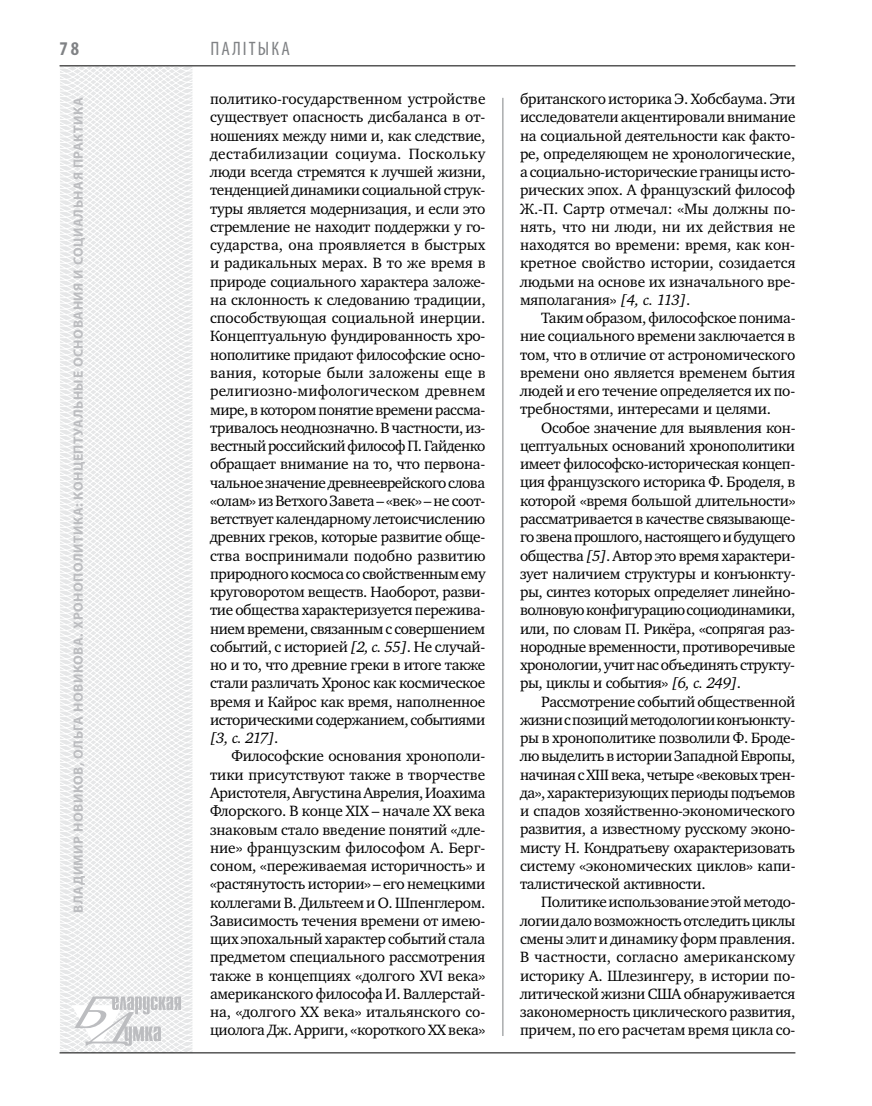
<style>
.page{position:relative;width:872px;height:1106px;background:#fff}
.page>*{position:absolute;margin:0;border:0;box-sizing:border-box;transform-origin:0 0}
.t1{font:condensed 19.5px "Myriad Pro";letter-spacing:.115em;color:#808285}
.t2{font:700 condensed 19.5px "Myriad Pro";color:#808285}
.t3{font:15.3px/18.3px "Charter C";letter-spacing:-.015em;color:#000;text-align:justify}
.t4{font:700 13.5px "Myriad Pro";letter-spacing:.04em;color:#bcbdc0}
.s1{font-style:italic}
</style>
<div class="page">
<svg style="left:59px;top:65px;width:192px;height:989px"></svg>
<hr style="left:502px;top:98px;width:1px;height:938px;background:#808285">
<hr style="left:60px;top:1052px;width:735px;height:1px;background:#000">
<svg style="left:71px;top:996px;width:110px;height:53px"></svg>
<hr style="left:60px;top:65px;width:735px;height:1px;background:#000">
<p class="t2" style="left:60px;top:37px;width:21px">78</p>
<p class="t1" style="left:210px;top:37px;width:81px">Палітыка</p>
<p class="t3" style="left:210px;top:90px;width:277px">политико-государственном устройстве существует опасность дисбаланса в от&shy;ношениях между ними и, как следствие, дестабилизации социума. Поскольку люди всегда стремятся к лучшей жизни, тенденцией динамики социальной струк&shy;туры является модернизация, и если это стремление не находит поддержки у го&shy;сударства, она проявляется в быстрых и радикальных мерах. В то же время в природе социального характера заложе&shy;на склонность к следованию традиции, способствующая социальной инерции.<br>Концептуальную фундированность хро&shy;нополитике придают философские осно&shy;вания, которые были заложены еще в религиозно-мифологическом древнем мире, в котором понятие времени рассма&shy;тривалось неоднозначно. В частности, из&shy;вестный российский философ П. Гайденко обращает внимание на то, что первона&shy;чальное значение древнееврейского слова «олам» из Ветхого Завета – «век» – не соот&shy;ветствует календарному летоисчислению древних греков, которые развитие обще&shy;ства воспринимали подобно развитию природного космоса со свойственным ему круговоротом веществ. Наоборот, разви&shy;тие общества характеризуется пережива&shy;нием времени, связанным с совершением событий, с историей <span class="s1">[2, с. 55]</span>. Не случай&shy;но и то, что древние греки в итоге также стали различать Хронос как космическое время и Кайрос как время, наполненное историческими содержанием, событиями <span class="s1">[3, с. 217]</span>.</p>
<p class="t3" style="left:210px;top:747px;width:277px;text-indent:21px">Философские основания хронополи&shy;тики присутствуют также в творчестве Аристотеля, Августина Аврелия, Иоахима Флорского. В конце XIX – начале XX века знаковым стало введение понятий «дле&shy;ние» французским философом А. Берг&shy;соном, «переживаемая историчность» и «растянутость истории» – его немецкими коллегами В. Дильтеем и О. Шпенглером.<br>Зависимость течения времени от имею&shy;щих эпохальный характер событий стала предметом специального рассмотрения также в концепциях «долгого XVI века» американского философа И. Валлерстай&shy;на, «долгого XX века» итальянского со&shy;циолога Дж. Арриги, «короткого XX века»</p>
<p class="t4" style="left:69px;top:912px;width:817px;rotate:-90deg">Владимир Новиков, Ольга Новикова. Хронополитика: концептуальные основания и социальная практика</p>
<p class="t3" style="left:520px;top:90px;width:277px">британского историка Э. Хобсбаума. Эти исследователи акцентировали внимание на социальной деятельности как факто&shy;ре, определяющем не хронологические, а социально-исторические границы исто&shy;рических эпох. А французский философ Ж.-П. Сартр отмечал: «Мы должны по&shy;нять, что ни люди, ни их действия не находятся во времени: время, как кон&shy;кретное свойство истории, созидается людьми на основе их изначального вре&shy;мяполагания» <span class="s1">[4, с. 113]</span>.</p>
<p class="t3" style="left:520px;top:309px;width:277px;text-indent:21px">Таким образом, философское понима&shy;ние социального времени заключается в том, что в отличие от астрономического времени оно является временем бытия людей и его течение определяется их по&shy;требностями, интересами и целями.</p>
<p class="t3" style="left:520px;top:418px;width:277px;text-indent:21px">Особое значение для выявления кон&shy;цептуальных оснований хронополитики имеет философско-историческая концеп&shy;ция французского историка Ф. Броделя, в которой «время большой длительности» рассматривается в качестве связывающе&shy;го звена прошлого, настоящего и будущего общества <span class="s1">[5]</span>. Автор это время характери&shy;зует наличием структуры и конъюнкту&shy;ры, синтез которых определяет линейно&shy;волновую конфигурацию социодинамики, или, по словам П. Рикёра, «сопрягая раз&shy;нородные временности, противоречивые хронологии, учит нас объединять структу&shy;ры, циклы и события» <span class="s1">[6, с. 249]</span>.</p>
<p class="t3" style="left:520px;top:692px;width:277px;text-indent:21px">Рассмотрение событий общественной жизни с позиций методологии конъюнкту&shy;ры в хронополитике позволили Ф. Броде&shy;лю выделить в истории Западной Европы, начиная с XIII века, четыре «вековых трен&shy;да», характеризующих периоды подъемов и спадов хозяйственно-экономического развития, а известному русскому эконо&shy;мисту Н. Кондратьеву охарактеризовать систему «экономических циклов» капи&shy;талистической активности.</p>
<p class="t3" style="left:520px;top:893px;width:277px;text-indent:21px">Политике использование этой методо&shy;логии дало возможность отследить циклы смены элит и динамику форм правления.<br>В частности, согласно американскому историку А. Шлезингеру, в истории по&shy;литической жизни США обнаруживается закономерность циклического развития, причем, по его расчетам время цикла со-</p>
</div>
